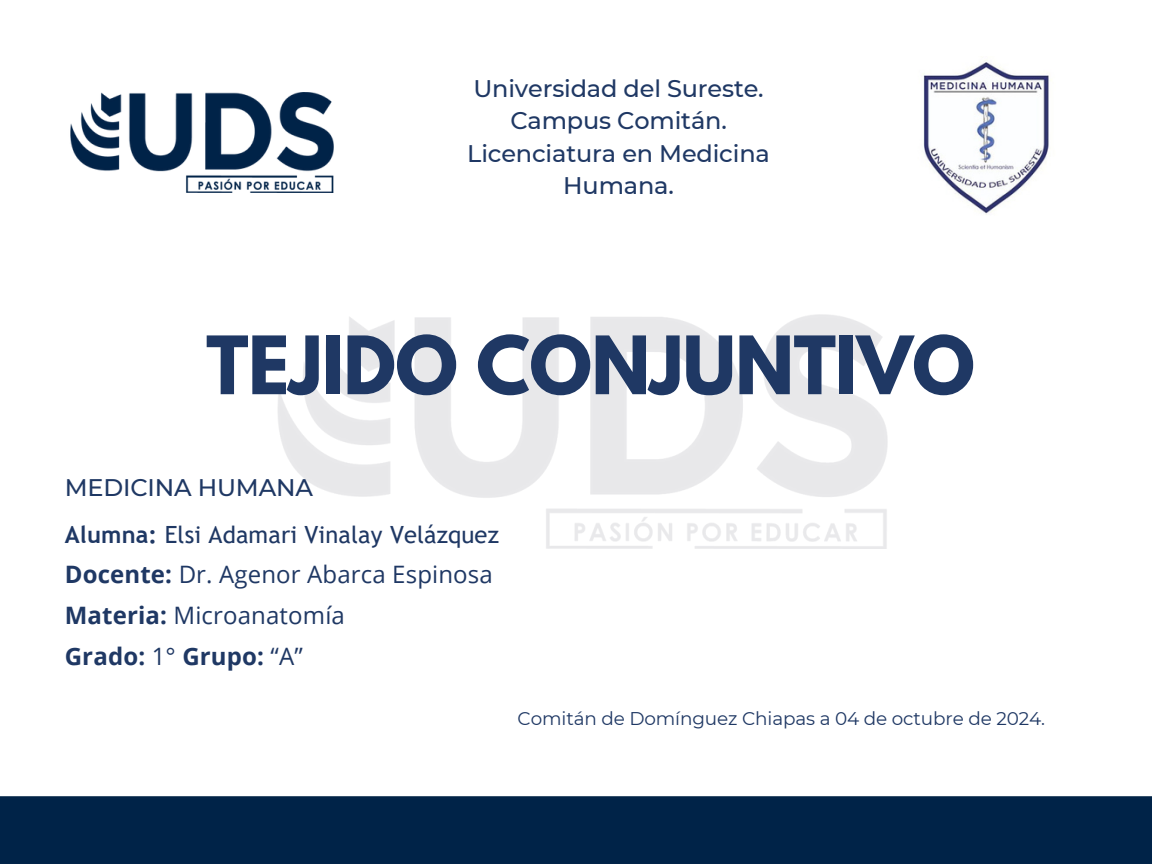
<style>
.page{position:relative;width:1152px;height:864px;background:#fff}
.page>*{position:absolute;margin:0;border:0;box-sizing:border-box;transform-origin:0 0}
.t1{font:700 71.25px "League Spartan";letter-spacing:-.005em;color:#1f3864}
.t2{font:500 24px/32.7px "Montserrat";letter-spacing:-.005em;color:#1f3864;text-align:center}
.t3{font:24px/41.1px "Open Sans";letter-spacing:.005em;color:#1f3864}
.t4{font:23.7px "Trebuchet MS";letter-spacing:.005em;color:#1f3864}
.t5{font:18.45px "Montserrat";letter-spacing:-.005em;color:#1f3864}
.s1{font-weight:700}
</style>
<div class="page">
<img style="left:278px;top:315px;width:610px;height:234px">
<img style="left:923px;top:60px;width:127px;height:155px">
<img style="left:70px;top:93px;width:263px;height:100px">
<div style="left:0;top:796px;width:1152px;height:68px;background:#002348"></div>
<p class="t2" style="left:467px;top:72px;width:304px">Universidad del Sureste.<br>Campus Comitán.<br>Licenciatura en Medicina<br>Humana.</p>
<p class="t1" style="left:206px;top:330px;width:770px">TEJIDO CONJUNTIVO</p>
<p class="t2" style="left:65px;top:471px;width:250px">MEDICINA HUMANA</p>
<h1 class="t4" style="left:65px;top:521px;width:436px"><span class="s1">Alumna:</span> Elsi Adamari Vinalay Velázquez</h1>
<h2 class="t3" style="left:65px;top:553px;width:430px"><span class="s1">Docente:</span> Dr. Agenor Abarca Espinosa<br><span class="s1">Materia:</span> Microanatomía<br><span class="s1">Grado:</span> 1° <span class="s1">Grupo:</span> “A”</h2>
<h4 class="t5" style="left:518px;top:707px;width:529px">Comitán de Domínguez Chiapas a 04 de octubre de 2024.</h4>
</div>
